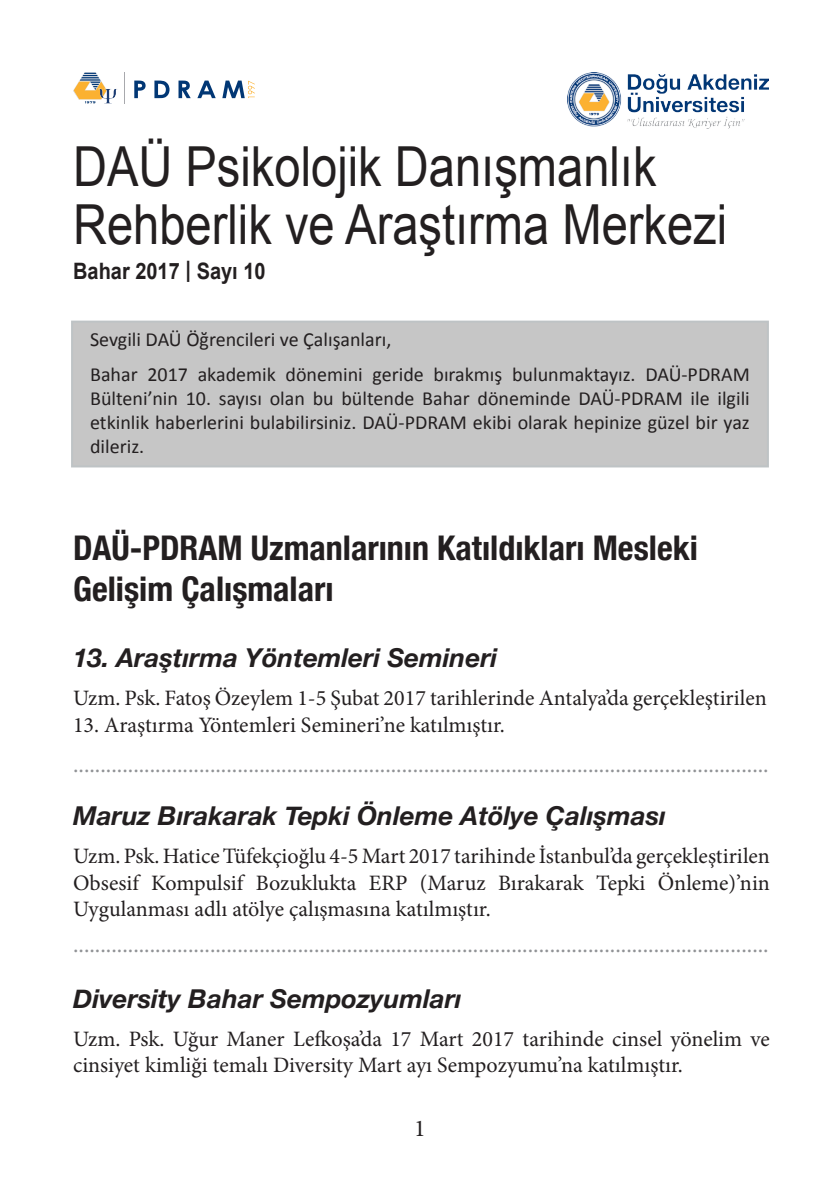
<style>
.page{position:relative;width:840px;height:1191px;background:#fff}
.page>*{position:absolute;margin:0;border:0;box-sizing:border-box;transform-origin:0 0}
.t1{font:55.2px "Arial";color:#231f20;scale:.85 1}
.t2{font:700 condensed 34px/40.8px "Helvetica Neue";color:#231f20}
.t3{font:italic 700 26px "Helvetica Neue";color:#231f20}
.t4{font:24px "Minion Pro";color:#919396}
.t5{font:24px "Minion Pro";color:#231f20}
.t6{font:700 22.6px "Arial";color:#231f20;scale:.88 1}
.t7{font:22px/26.4px "Minion Pro";color:#231f20;text-align:justify}
.t8{font:20px/24px "Calibri";color:#231f20;text-align:justify}
</style>
<div class="page">
<div style="left:72px;top:321px;width:695px;height:145px;background:#c6c6c6"></div>
<div style="left:71px;top:320px;width:697px;height:147px;border:2px solid #bec3c5"></div>
<svg style="left:73px;top:72px;width:32px;height:32px"></svg>
<img style="left:97px;top:87px;width:21px;height:17px">
<hr style="left:124px;top:72px;width:1px;height:31px;background:#a8a9ad">
<svg style="left:134px;top:81px;width:11px;height:17px"></svg>
<svg style="left:154px;top:81px;width:15px;height:17px"></svg>
<svg style="left:178px;top:81px;width:12px;height:17px"></svg>
<svg style="left:197px;top:81px;width:18px;height:17px"></svg>
<svg style="left:222px;top:81px;width:33px;height:17px"></svg>
<img style="left:567px;top:72px;width:201px;height:57px">
<p class="t1" style="left:73px;top:131px;width:687px">DAÜ Psikolojik Danışmanlık</p>
<p class="t1" style="left:73px;top:188px;width:770px">Rehberlik ve Araştırma Merkezi</p>
<p class="t6" style="left:73px;top:256px;width:220px">Bahar 2017 | Sayı 10</p>
<p class="t8" style="left:90px;top:327px;width:302px">Sevgili DAÜ Öğrencileri ve Çalışanları,</p>
<p class="t8" style="left:90px;top:362px;width:661px">Bahar 2017 akademik dönemini geride bırakmış bulunmaktayız. DAÜ-PDRAM Bülteni’nin 10. sayısı olan bu bültende Bahar döneminde DAÜ-PDRAM ile ilgili etkinlik haberlerini bulabilirsiniz. DAÜ-PDRAM ekibi olarak hepinize güzel bir yaz dileriz.</p>
<p class="t2" style="left:73px;top:527px;width:626px">DAÜ-PDRAM Uzmanlarının Katıldıkları Mesleki<br>Gelişim Çalışmaları</p>
<p class="t3" style="left:73px;top:641px;width:425px">13. Araştırma Yöntemleri Semineri</p>
<p class="t7" style="left:73px;top:685px;width:695px">Uzm. Psk. Fatoş Özeylem 1-5 Şubat 2017 tarihlerinde Antalya’da gerçekleştirilen</p>
<p class="t7" style="left:73px;top:711px;width:433px">13. Araştırma Yöntemleri Semineri’ne katılmıştır.</p>
<p class="t4" style="left:73px;top:748px;width:696px">...............................................................................................................................</p>
<p class="t3" style="left:73px;top:799px;width:594px">Maruz Bırakarak Tepki Önleme Atölye Çalışması</p>
<p class="t7" style="left:73px;top:843px;width:698px">Uzm. Psk. Hatice Tüfekçioğlu 4-5 Mart 2017 tarihinde İstanbul’da gerçekleştirilen Obsesif Kompulsif Bozuklukta ERP (Maruz Bırakarak Tepki Önleme)’nin Uygulanması adlı atölye çalışmasına katılmıştır.</p>
<p class="t4" style="left:73px;top:928px;width:696px">...............................................................................................................................</p>
<p class="t3" style="left:73px;top:982px;width:390px">Diversity Bahar Sempozyumları</p>
<p class="t7" style="left:73px;top:1025px;width:698px">Uzm. Psk. Uğur Maner Lefkoşa’da 17 Mart 2017 tarihinde cinsel yönelim ve cinsiyet kimliği temalı Diversity Mart ayı Sempozyumu’na katılmıştır.</p>
<p class="t5" style="left:414px;top:1112px;width:13px">1</p>
</div>
